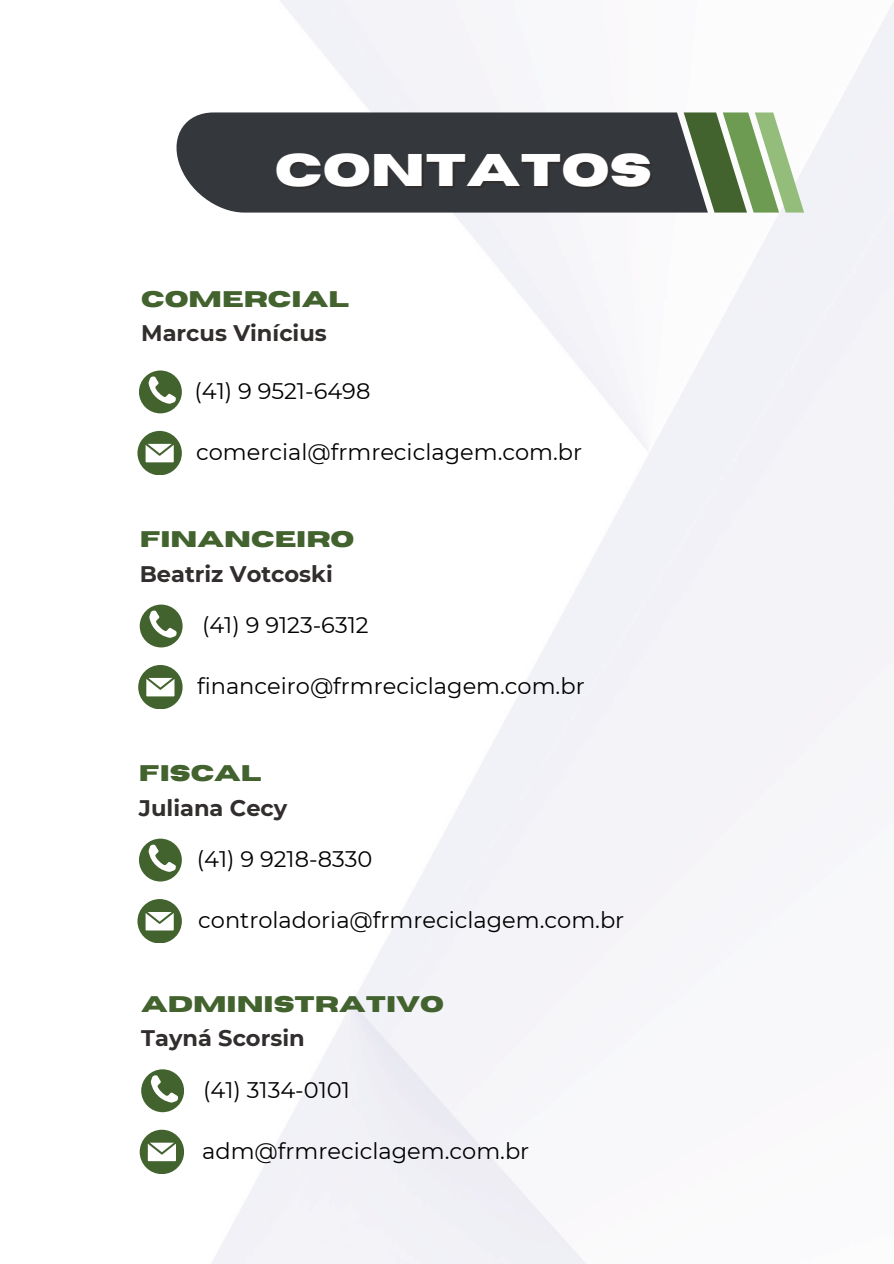
<style>
.page{position:relative;width:894px;height:1264px;background:#fff}
.page>*{position:absolute;margin:0;border:0;box-sizing:border-box;transform-origin:0 0}
.t1{font:700 45.45px "Horizon";color:#fff}
.t2{font:22.5px "Montserrat";color:#000}
.t3{font:700 22.5px "Montserrat";color:#312e2d}
.t4{font:700 22.5px "Horizon";color:#42622e}
</style>
<div class="page">
<img style="left:139px;top:0;width:754px;height:1263px">
<div style="left:170px;top:112px;width:513px;height:100px;background:#34373b"></div>
<svg style="left:683px;top:112px;width:120px;height:100px"></svg>
<svg style="left:139px;top:370px;width:43px;height:43px"></svg>
<svg style="left:137px;top:431px;width:44px;height:44px"></svg>
<svg style="left:140px;top:604px;width:42px;height:43px"></svg>
<svg style="left:138px;top:665px;width:44px;height:44px"></svg>
<svg style="left:139px;top:838px;width:43px;height:43px"></svg>
<svg style="left:137px;top:899px;width:44px;height:43px"></svg>
<svg style="left:141px;top:1069px;width:43px;height:43px"></svg>
<svg style="left:140px;top:1129px;width:43px;height:44px"></svg>
<p class="t1" style="left:275px;top:148px;width:378px">CONTATOS</p>
<h2 class="t4" style="left:141px;top:288px;width:209px">COMERCIAL</h2>
<h1 class="t3" style="left:141px;top:319px;width:187px">Marcus Vinícius</h1>
<p class="t2" style="left:194px;top:377px;width:177px">(41) 9 9521-6498</p>
<p class="t2" style="left:196px;top:438px;width:387px">comercial@frmreciclagem.com.br</p>
<p class="t4" style="left:140px;top:528px;width:216px">FINANCEIRO</p>
<h3 class="t3" style="left:140px;top:560px;width:195px">Beatriz Votcoski</h3>
<p class="t2" style="left:202px;top:611px;width:168px">(41) 9 9123-6312</p>
<h2 class="t2" style="left:197px;top:671px;width:389px">financeiro@frmreciclagem.com.br</h2>
<p class="t4" style="left:139px;top:762px;width:124px">FISCAL</p>
<p class="t3" style="left:139px;top:793px;width:150px">Juliana Cecy</p>
<p class="t2" style="left:197px;top:845px;width:177px">(41) 9 9218-8330</p>
<p class="t2" style="left:198px;top:905px;width:427px">controladoria@frmreciclagem.com.br</p>
<h2 class="t4" style="left:141px;top:993px;width:304px">ADMINISTRATIVO</h2>
<p class="t3" style="left:141px;top:1024px;width:165px">Tayná Scorsin</p>
<p class="t2" style="left:203px;top:1075px;width:148px">(41) 3134-0101</p>
<p class="t2" style="left:202px;top:1136px;width:328px">adm@frmreciclagem.com.br</p>
</div>
